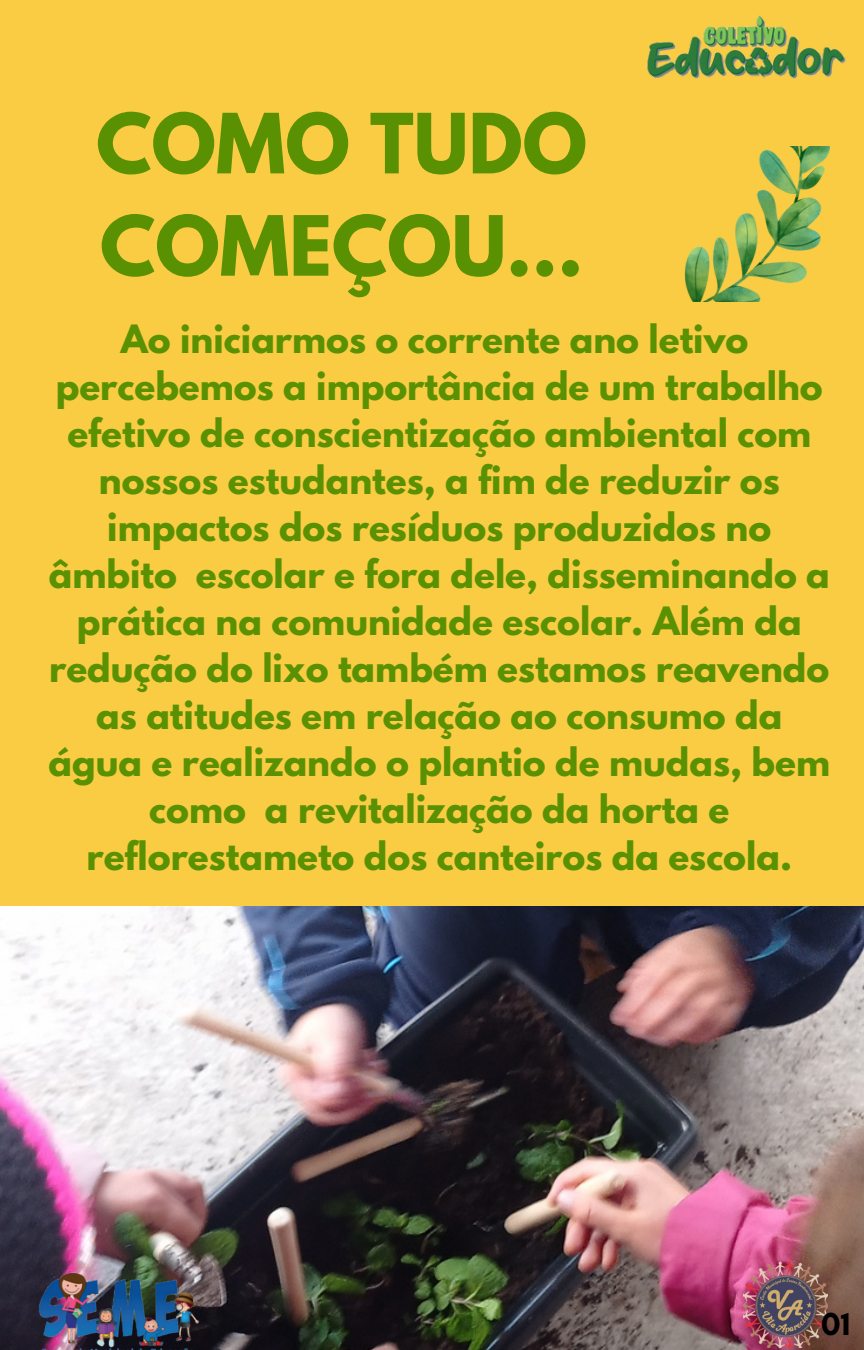
<style>
.page{position:relative;width:864px;height:1350px;background:#facc44}
.page>*{position:absolute;margin:0;border:0;box-sizing:border-box;transform-origin:0 0}
.t1{font:700 73.58px/102.4px "League Spartan";color:#5a9102}
.t2{font:700 34.65px/47px "League Spartan";color:#5a9102;text-align:center}
.t3{font:700 32.4px "Glacial Indifference";color:#000}
</style>
<div class="page">
<img style="left:684px;top:172px;width:140px;height:129px">
<img style="left:0;top:906px;width:863px;height:444px">
<img style="left:647px;top:15px;width:199px;height:157px">
<img style="left:35px;top:1261px;width:165px;height:88px">
<img style="left:743px;top:1261px;width:85px;height:86px">
<p class="t1" style="left:96px;top:102px;width:492px">COMO TUDO<br>COMEÇOU...</p>
<p class="t2" style="left:49px;top:320px;width:783px">Ao iniciarmos o corrente ano letivo percebemos a importância de um trabalho efetivo de conscientização ambiental com nossos estudantes, a fim de reduzir os impactos dos resíduos produzidos no âmbito escolar e fora dele, disseminando a prática na comunidade escolar. Além da redução do lixo também estamos reavendo as atitudes em relação ao consumo da água e realizando o plantio de mudas, bem como a revitalização da horta e reflorestameto dos canteiros da escola.</p>
<p class="t3" style="left:821px;top:1305px;width:31px">01</p>
</div>
